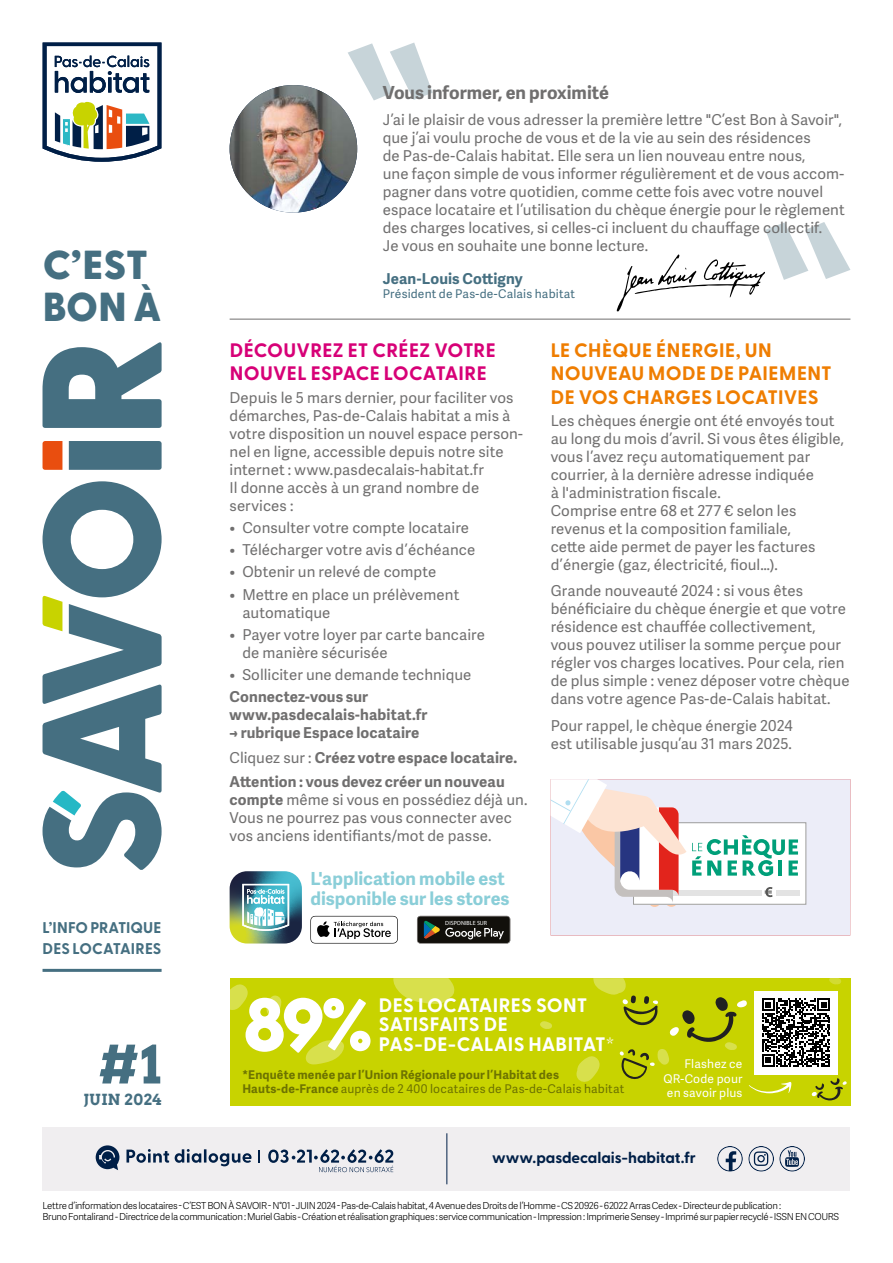
<style>
.page{position:relative;width:893px;height:1263px;background:#fff}
.page>*{position:absolute;margin:0;border:0;box-sizing:border-box;transform-origin:0 0}
.t1{font:800 75px "Greycliff CF";color:#fff}
.t2{font:700 52.5px "Arvo";color:#456f81}
.t3{font:800 40.5px/42px "Greycliff CF";color:#456f81}
.t4{font:700 19.5px/23.4px "Greycliff CF";letter-spacing:.01em;color:#ef7d00}
.t5{font:700 19.5px/19.5px "Greycliff CF";letter-spacing:.005em;color:#fff}
.t6{font:700 19.5px/23.4px "Greycliff CF";letter-spacing:.01em;color:#d70077}
.t7{font:700 18px/19.8px "Adelle Sans";color:#8aced8}
.t8{font:700 18px "Adelle Sans";color:#706f6f}
.t9{font:700 15.6px/21px "Greycliff CF";color:#456f81}
.t10{font:700 15.6px "Greycliff CF";letter-spacing:-.005em;color:#001f47}
.t11{font:15px/18px "Adelle Sans";letter-spacing:.005em;color:#706f6f}
.t12{font:700 15px/18px "Adelle Sans";letter-spacing:.01em;color:#706f6f}
.t13{font:700 15px "Adelle Sans";letter-spacing:.005em;color:#456f81}
.t14{font:700 15px "Arvo";letter-spacing:.04em;color:#456f81}
.t15{font:700 12px/14.4px "Adelle Sans";letter-spacing:.015em;color:#6d7300}
.t16{font:12px/14.4px "Adelle Sans";letter-spacing:.015em;color:#fff;text-align:justify}
.t17{font:12px "Adelle Sans";letter-spacing:.015em;color:#456f81}
.t18{font:300 9.6px/11.6px "Adelle Sans";letter-spacing:-.04em;color:#000}
.t19{font:500 6px "Google Sans";letter-spacing:.005em;color:#fff}
.s1{font-weight:400}
.s2{font-weight:700}
</style>
<div class="page">
<hr style="left:230px;top:319px;width:620px;height:1px;background:#706f6f">
<hr style="left:43px;top:969px;width:119px;height:3px;background:#456f81">
<div style="left:69px;top:441px;width:93px;height:29px;background:#456f81"></div>
<svg style="left:43px;top:342px;width:119px;height:86px"></svg>
<svg style="left:43px;top:441px;width:19px;height:29px"></svg>
<svg style="left:43px;top:481px;width:119px;height:389px"></svg>
<svg style="left:43px;top:43px;width:119px;height:119px"></svg>
<img style="left:230px;top:85px;width:127px;height:128px;border-radius:64px">
<svg style="left:348px;top:43px;width:85px;height:57px"></svg>
<svg style="left:617px;top:222px;width:233px;height:90px"></svg>
<div style="left:43px;top:1127px;width:807px;height:64px;background:#f0eef0"></div>
<hr style="left:446px;top:1133px;width:1px;height:51px;background:#001f47">
<svg style="left:717px;top:1146px;width:88px;height:26px"></svg>
<svg style="left:268px;top:1149px;width:125px;height:23px"></svg>
<svg style="left:126px;top:1149px;width:43px;height:14px"></svg>
<svg style="left:175px;top:1149px;width:77px;height:17px"></svg>
<svg style="left:259px;top:1150px;width:1px;height:12px"></svg>
<svg style="left:96px;top:1145px;width:23px;height:25px"></svg>
<div style="left:551px;top:779px;width:299px;height:156px;background:#ecedf8"></div>
<div style="left:633px;top:823px;width:173px;height:81px;background:#fff"></div>
<div style="left:776px;top:890px;width:23px;height:6px;background:#e3e3e3"></div>
<svg style="left:551px;top:779px;width:247px;height:128px"></svg>
<div style="left:230px;top:978px;width:620px;height:128px;background:#c8d300"></div>
<svg style="left:393px;top:978px;width:62px;height:26px"></svg>
<svg style="left:305px;top:1040px;width:39px;height:25px"></svg>
<svg style="left:540px;top:1021px;width:12px;height:8px"></svg>
<svg style="left:266px;top:995px;width:16px;height:22px"></svg>
<svg style="left:230px;top:984px;width:18px;height:26px"></svg>
<svg style="left:576px;top:978px;width:271px;height:122px"></svg>
<svg style="left:310px;top:916px;width:88px;height:27px"></svg>
<svg style="left:417px;top:916px;width:93px;height:27px;background:#2e2e28"></svg>
<img style="left:230px;top:871px;width:72px;height:72px">
<h3 class="t3" style="left:43px;top:242px;width:120px">C’EST<br>BON À</h3>
<p class="t9" style="left:43px;top:916px;width:120px">L’INFO PRATIQUE<br>DES LOCATAIRES</p>
<h2 class="t2" style="left:99px;top:1031px;width:64px">#1</h2>
<p class="t14" style="left:84px;top:1090px;width:79px">JUIN 2024</p>
<p class="t8" style="left:383px;top:79px;width:228px">Vous informer, en proximité</p>
<p class="t11" style="left:383px;top:110px;width:463px">J’ai le plaisir de vous adresser la première lettre "C’est Bon à Savoir", que j’ai voulu proche de vous et de la vie au sein des résidences<br>de Pas-de-Calais habitat. Elle sera un lien nouveau entre nous,<br>une façon simple de vous informer régulièrement et de vous accom&shy;pagner dans votre quotidien, comme cette fois avec votre nouvel espace locataire et l’utilisation du chèque énergie pour le règlement des charges locatives, si celles-ci incluent du chauffage collectif.<br>Je vous en souhaite une bonne lecture.</p>
<p class="t13" style="left:383px;top:267px;width:141px">Jean-Louis Cottigny</p>
<p class="t17" style="left:383px;top:285px;width:194px">Président de Pas-de-Calais habitat</p>
<h3 class="t6" style="left:230px;top:337px;width:268px">DÉCOUVREZ ET CRÉEZ VOTRE<br>NOUVEL ESPACE LOCATAIRE</h3>
<p class="t11" style="left:230px;top:388px;width:295px">Depuis le 5 mars dernier, pour faciliter vos démarches, Pas-de-Calais habitat a mis à votre disposition un nouvel espace person&shy;nel en ligne, accessible depuis notre site internet : www.pasdecalais-habitat.fr<br>Il donne accès à un grand nombre de services :</p>
<p class="t11" style="left:230px;top:518px;width:241px">• Consulter votre compte locataire</p>
<p class="t11" style="left:230px;top:540px;width:247px">• Télécharger votre avis d’échéance</p>
<p class="t11" style="left:230px;top:562px;width:208px">• Obtenir un relevé de compte</p>
<p class="t11" style="left:242px;top:585px;width:218px;text-indent:-13px">• Mettre en place un prélèvement automatique</p>
<p class="t11" style="left:242px;top:625px;width:244px;text-indent:-13px">• Payer votre loyer par carte bancaire de manière sécurisée</p>
<p class="t11" style="left:230px;top:665px;width:243px">• Solliciter une demande technique</p>
<p class="t12" style="left:230px;top:687px;width:199px">Connectez-vous sur www.pasdecalais-habitat.fr a rubrique Espace locataire</p>
<p class="t12" style="left:230px;top:744px;width:289px;line-height:24.3px"><span class="s1">Cliquez sur :</span> Créez votre espace locataire.<br>Attention : vous devez créer un nouveau</p>
<p class="t11" style="left:230px;top:790px;width:299px"><span class="s2">compte</span> même si vous en possédiez déjà un.<br>Vous ne pourrez pas vous connecter avec vos anciens identifiants/mot de passe.</p>
<p class="t7" style="left:310px;top:868px;width:201px">L'application mobile est disponible sur les stores</p>
<p class="t19" style="left:445px;top:919px;width:43px">DISPONIBLE SUR</p>
<h3 class="t4" style="left:551px;top:337px;width:283px">LE CHÈQUE ÉNERGIE, UN<br>NOUVEAU MODE DE PAIEMENT<br>DE VOS CHARGES LOCATIVES</h3>
<p class="t11" style="left:551px;top:411px;width:295px">Les chèques énergie ont été envoyés tout au long du mois d’avril. Si vous êtes éligible, vous l’avez reçu automatiquement par courrier, à la dernière adresse indiquée<br>à l'administration fiscale.<br>Comprise entre 68 et 277 € selon les revenus et la composition familiale,<br>cette aide permet de payer les factures d’énergie (gaz, électricité, fioul…).</p>
<p class="t11" style="left:551px;top:582px;width:300px">Grande nouveauté 2024 : si vous êtes bénéficiaire du chèque énergie et que votre résidence est chauffée collectivement, vous pouvez utiliser la somme perçue pour régler vos charges locatives. Pour cela, rien de plus simple : venez déposer votre chèque dans votre agence Pas-de-Calais habitat.</p>
<p class="t11" style="left:551px;top:716px;width:243px">Pour rappel, le chèque énergie 2024 est utilisable jusqu’au 31 mars 2025.</p>
<h1 class="t1" style="left:242px;top:967px;width:133px">89%</h1>
<h3 class="t5" style="left:379px;top:994px;width:237px">DES LOCATAIRES SONT<br>SATISFAITS DE<br>PAS-DE-CALAIS HABITAT*</h3>
<p class="t15" style="left:242px;top:1066px;width:383px">*Enquête menée par l’Union Régionale pour l’Habitat des<br>Hauts-de-France <span class="s1">auprès de 2 400 locataires de Pas-de-Calais habitat</span></p>
<p class="t16" style="left:663px;top:1056px;width:80px;text-indent:21px">Flashez ce QR-Code pour en savoir plus</p>
<p class="t10" style="left:492px;top:1145px;width:205px">www.pasdecalais-habitat.fr</p>
<p class="t18" style="left:43px;top:1199px;width:798px">Lettre d’information des locataires - C’EST BON À SAVOIR - N°01 - JUIN 2024 - Pas-de-Calais habitat, 4 Avenue des Droits de l’Homme - CS 20926 - 62022 Arras Cedex - Directeur de publication :<br>Bruno Fontalirand - Directrice de la communication : Muriel Gabis - Création et réalisation graphiques : service communication - Impression : Imprimerie Sensey - Imprimé sur papier recyclé - ISSN EN COURS</p>
</div>
